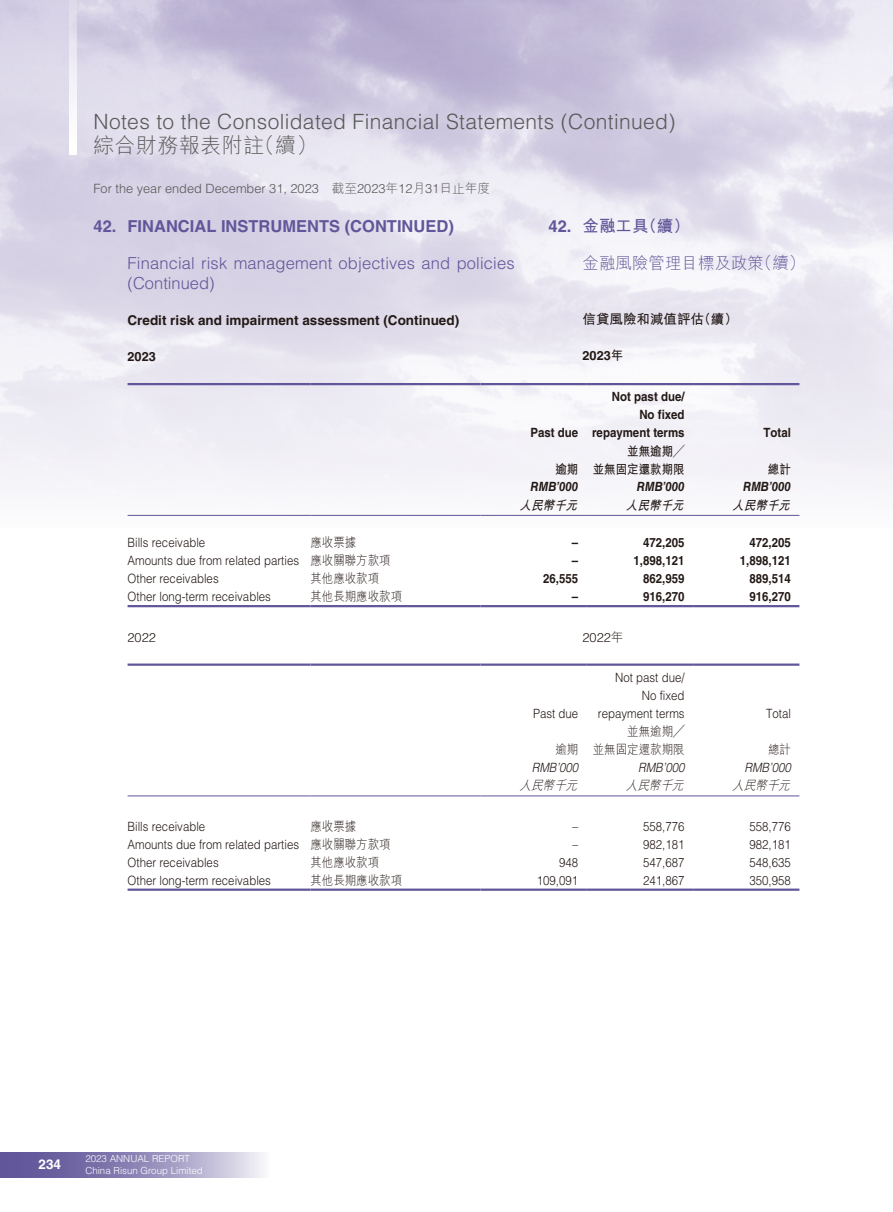
<style>
.page{position:relative;width:893px;height:1212px;background:#fff}
.page>*{position:absolute;margin:0;border:0;box-sizing:border-box;transform-origin:0 0}
.t1{font:300 21px "Helvetica LT Std";letter-spacing:.015em;color:#595857}
.t2{font:300 21px "M Hei HK";letter-spacing:.015em;color:#595857}
.t3{font:300 16.5px/19.5px "Helvetica LT Std";letter-spacing:.01em;color:#615699}
.t4{font:700 16.5px "Helvetica LT Std";color:#615699}
.t5{font:300 16.5px "M Hei HK";color:#615699}
.t6{font:700 16.5px "M Hei HK";color:#615699}
.t7{font:700 13.5px "Helvetica LT Std";color:#231916}
.t8{font:700 13.5px "M Hei HK";color:#231916}
.t9{font:700 13.5px "Helvetica LT Std";color:#fff}
.t10{font:300 12.75px/18px "Helvetica LT Std";color:#231916;text-align:right;scale:.9 1}
.t11{font:700 12.75px/18px "Helvetica LT Std";color:#231916;text-align:right;scale:.9 1}
.t12{font:300 12.75px/18px "M Hei HK";color:#231916;text-align:right;scale:.9 1}
.t13{font:300 12.75px "Helvetica LT Std";color:#595857}
.t14{font:italic 700 12.75px "Helvetica LT Std";color:#231916;scale:.9 1}
.t15{font:italic 300 12.75px "Helvetica LT Std";color:#231916;scale:.9 1}
.t16{font:700 12.75px/18px "M Hei HK";color:#231916;text-align:right;scale:.9 1}
.t17{font:italic 700 12.75px "M Hei HK";color:#231916;scale:.9 1}
.t18{font:italic 300 12.75px "M Hei HK";color:#231916;scale:.9 1}
.t19{font:700 12.75px "Helvetica LT Std";color:#231916}
.t20{font:300 12.75px "Helvetica LT Std";color:#231916}
.t21{font:300 9.75px/11.7px "Helvetica LT Std";color:#fff}
.s1{font-family:"M Hei HK"}
.s2{font-family:"Helvetica LT Std"}
</style>
<div class="page">
<svg style="left:0;top:0;width:893px;height:516px"></svg>
<svg style="left:69px;top:0;width:7px;height:155px"></svg>
<svg style="left:0;top:1152px;width:262px;height:26px;background:#948dba"></svg>
<hr style="left:128px;top:383px;width:182px;height:2px;background:#615699">
<hr style="left:310px;top:383px;width:170px;height:2px;background:#615699">
<hr style="left:480px;top:383px;width:107px;height:2px;background:#615699">
<hr style="left:587px;top:383px;width:106px;height:2px;background:#615699">
<hr style="left:693px;top:383px;width:106px;height:2px;background:#615699">
<hr style="left:128px;top:515px;width:182px;height:1px;background:#615699">
<hr style="left:310px;top:515px;width:170px;height:1px;background:#615699">
<hr style="left:480px;top:515px;width:107px;height:1px;background:#615699">
<hr style="left:587px;top:515px;width:106px;height:1px;background:#615699">
<hr style="left:693px;top:515px;width:106px;height:1px;background:#615699">
<hr style="left:128px;top:605px;width:182px;height:2px;background:#615699">
<hr style="left:310px;top:605px;width:170px;height:2px;background:#615699">
<hr style="left:480px;top:605px;width:107px;height:2px;background:#615699">
<hr style="left:587px;top:605px;width:106px;height:2px;background:#615699">
<hr style="left:693px;top:605px;width:106px;height:2px;background:#615699">
<hr style="left:128px;top:663px;width:182px;height:3px;background:#615699">
<hr style="left:310px;top:663px;width:170px;height:3px;background:#615699">
<hr style="left:480px;top:663px;width:107px;height:3px;background:#615699">
<hr style="left:587px;top:663px;width:106px;height:3px;background:#615699">
<hr style="left:693px;top:663px;width:106px;height:3px;background:#615699">
<hr style="left:128px;top:795px;width:182px;height:1px;background:#615699">
<hr style="left:310px;top:795px;width:170px;height:1px;background:#615699">
<hr style="left:480px;top:795px;width:107px;height:1px;background:#615699">
<hr style="left:587px;top:795px;width:106px;height:1px;background:#615699">
<hr style="left:693px;top:795px;width:106px;height:1px;background:#615699">
<hr style="left:128px;top:888px;width:182px;height:3px;background:#615699">
<hr style="left:310px;top:888px;width:170px;height:3px;background:#615699">
<hr style="left:480px;top:888px;width:107px;height:3px;background:#615699">
<hr style="left:587px;top:888px;width:106px;height:3px;background:#615699">
<hr style="left:693px;top:888px;width:106px;height:3px;background:#615699">
<h1 class="t1" style="left:94px;top:108px;width:583px">Notes to the Consolidated Financial Statements (Continued)</h1>
<h1 class="t2" style="left:94px;top:134px;width:226px">綜合財務報表附註（續）</h1>
<p class="t13" style="left:94px;top:181px;width:398px">For the year ended December 31, 2023 <span class="s1">截至</span>2023<span class="s1">年</span>12<span class="s1">月</span>31<span class="s1">日止年度</span></p>
<p class="t4" style="left:94px;top:216px;width:362px">42. FINANCIAL INSTRUMENTS (CONTINUED)</p>
<p class="t3" style="left:128px;top:253px;width:388px">Financial risk management objectives and policies (Continued)</p>
<p class="t7" style="left:128px;top:312px;width:333px">Credit risk and impairment assessment (Continued)</p>
<p class="t19" style="left:128px;top:349px;width:30px">2023</p>
<p class="t6" style="left:549px;top:214px;width:143px"><span class="s2">42.</span> 金融工具（續）</p>
<p class="t5" style="left:583px;top:255px;width:224px">金融風險管理目標及政策（續）</p>
<p class="t8" style="left:583px;top:309px;width:157px">信貸風險和減值評估（續）</p>
<p class="t19" style="left:583px;top:347px;width:43px">2023<span class="s1">年</span></p>
<p class="t11" style="left:530px;top:424px;width:55px">Past due</p>
<p class="t16" style="left:555px;top:459px;width:27px">逾期</p>
<p class="t11" style="left:592px;top:388px;width:104px">Not past due/<br>No fixed repayment terms</p>
<p class="t16" style="left:593px;top:441px;width:104px">並無逾期╱<br>並無固定還款期限</p>
<p class="t11" style="left:763px;top:424px;width:32px">Total</p>
<p class="t16" style="left:768px;top:459px;width:27px">總計</p>
<p class="t14" style="left:530px;top:479px;width:55px">RMB’000</p>
<p class="t14" style="left:637px;top:479px;width:55px">RMB’000</p>
<p class="t14" style="left:743px;top:479px;width:55px">RMB’000</p>
<p class="t17" style="left:520px;top:496px;width:70px">人民幣千元</p>
<p class="t17" style="left:626px;top:496px;width:70px">人民幣千元</p>
<p class="t17" style="left:732px;top:496px;width:70px">人民幣千元</p>
<p class="t10" style="left:128px;top:533px;width:88px">Bills receivable</p>
<p class="t12" style="left:310px;top:533px;width:53px">應收票據</p>
<p class="t11" style="left:572px;top:533px;width:9px">–</p>
<p class="t11" style="left:643px;top:533px;width:48px">472,205</p>
<p class="t11" style="left:749px;top:533px;width:48px">472,205</p>
<p class="t10" style="left:128px;top:551px;width:294px">Amounts due from related parties <span class="s1">應收關聯方款項</span></p>
<p class="t11" style="left:572px;top:551px;width:9px">–</p>
<p class="t11" style="left:634px;top:551px;width:58px">1,898,121</p>
<p class="t11" style="left:740px;top:551px;width:58px">1,898,121</p>
<p class="t10" style="left:128px;top:569px;width:103px">Other receivables</p>
<p class="t12" style="left:310px;top:569px;width:78px">其他應收款項</p>
<p class="t11" style="left:543px;top:569px;width:40px">26,555</p>
<p class="t11" style="left:643px;top:569px;width:48px">862,959</p>
<p class="t11" style="left:749px;top:569px;width:48px">889,514</p>
<p class="t10" style="left:128px;top:587px;width:161px">Other long-term receivables</p>
<p class="t12" style="left:310px;top:587px;width:103px">其他長期應收款項</p>
<p class="t11" style="left:572px;top:587px;width:9px">–</p>
<p class="t11" style="left:643px;top:587px;width:48px">916,270</p>
<p class="t11" style="left:749px;top:587px;width:48px">916,270</p>
<p class="t20" style="left:128px;top:629px;width:30px">2022</p>
<p class="t20" style="left:583px;top:630px;width:43px">2022<span class="s1">年</span></p>
<p class="t10" style="left:533px;top:704px;width:52px">Past due</p>
<p class="t12" style="left:555px;top:740px;width:27px">逾期</p>
<p class="t10" style="left:598px;top:668px;width:98px">Not past due/<br>No fixed repayment terms</p>
<p class="t12" style="left:593px;top:722px;width:103px">並無逾期╱<br>並無固定還款期限</p>
<p class="t10" style="left:766px;top:704px;width:29px">Total</p>
<p class="t12" style="left:768px;top:740px;width:27px">總計</p>
<p class="t15" style="left:532px;top:759px;width:53px">RMB’000</p>
<p class="t15" style="left:638px;top:759px;width:53px">RMB’000</p>
<p class="t15" style="left:744px;top:759px;width:53px">RMB’000</p>
<p class="t18" style="left:520px;top:779px;width:69px">人民幣千元</p>
<p class="t18" style="left:626px;top:779px;width:69px">人民幣千元</p>
<p class="t18" style="left:732px;top:779px;width:69px">人民幣千元</p>
<p class="t10" style="left:128px;top:817px;width:88px">Bills receivable</p>
<p class="t12" style="left:310px;top:817px;width:53px">應收票據</p>
<p class="t10" style="left:573px;top:817px;width:8px">–</p>
<p class="t10" style="left:643px;top:817px;width:48px">558,776</p>
<p class="t10" style="left:749px;top:817px;width:48px">558,776</p>
<p class="t10" style="left:128px;top:835px;width:294px">Amounts due from related parties <span class="s1">應收關聯方款項</span></p>
<p class="t10" style="left:573px;top:835px;width:8px">–</p>
<p class="t10" style="left:643px;top:835px;width:48px">982,181</p>
<p class="t10" style="left:749px;top:835px;width:48px">982,181</p>
<p class="t10" style="left:128px;top:853px;width:103px">Other receivables</p>
<p class="t12" style="left:310px;top:853px;width:78px">其他應收款項</p>
<p class="t10" style="left:559px;top:853px;width:23px">948</p>
<p class="t10" style="left:643px;top:853px;width:48px">547,687</p>
<p class="t10" style="left:749px;top:853px;width:48px">548,635</p>
<p class="t10" style="left:128px;top:871px;width:161px">Other long-term receivables</p>
<p class="t12" style="left:310px;top:871px;width:103px">其他長期應收款項</p>
<p class="t10" style="left:537px;top:871px;width:48px">109,091</p>
<p class="t10" style="left:643px;top:871px;width:48px">241,867</p>
<p class="t10" style="left:749px;top:871px;width:48px">350,958</p>
<p class="t9" style="left:39px;top:1155px;width:24px">234</p>
<p class="t21" style="left:85px;top:1153px;width:119px">2023 ANNUAL REPORT<br>China Risun Group Limited</p>
</div>
